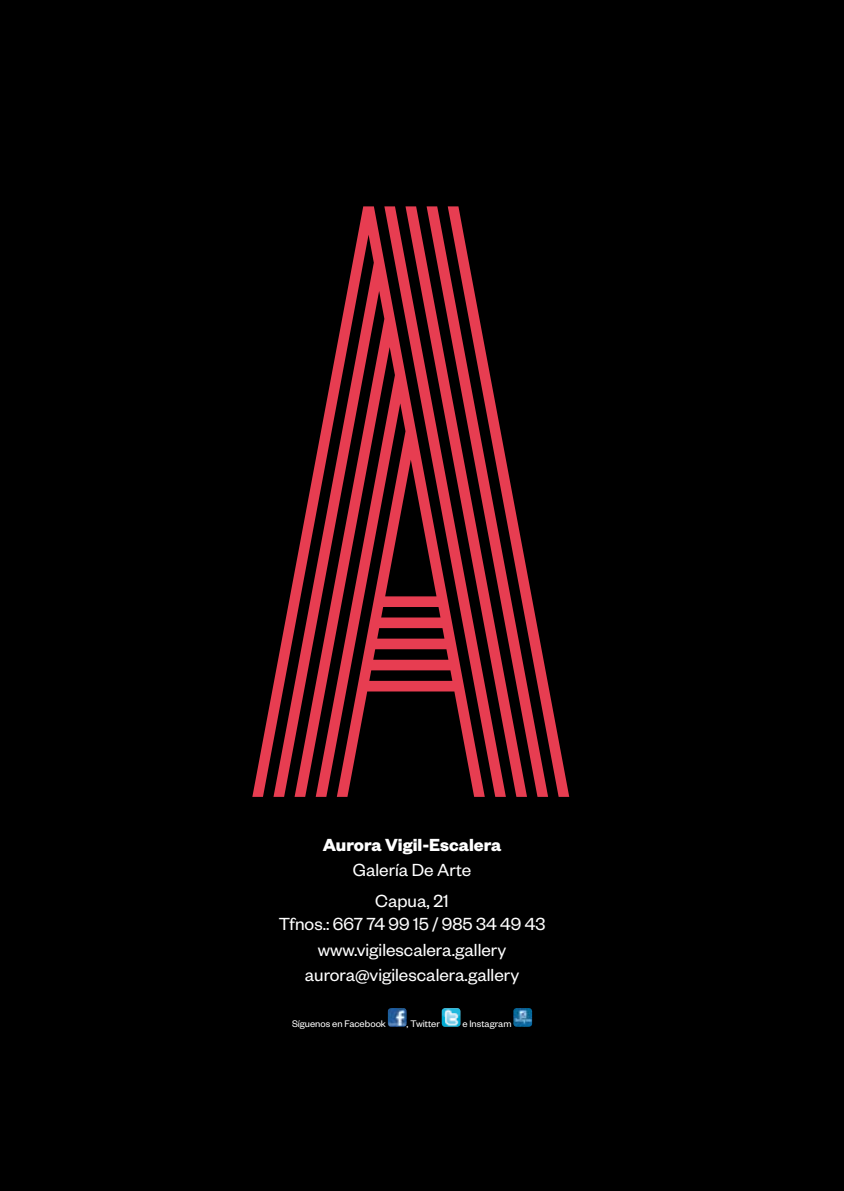
<style>
.page{position:relative;width:844px;height:1191px;background:#fff}
.page>*{position:absolute;margin:0;border:0;box-sizing:border-box;transform-origin:0 0}
.t1{font:19.25px/25.6px "Founders Grotesk";color:#fff;text-align:center}
.t2{font:700 19.25px "Founders Grotesk";color:#fff}
.t3{font:10.5px "Founders Grotesk";color:#fff}
</style>
<div class="page">
<div style="left:0;top:0;width:843px;height:1191px;background:#000"></div>
<svg style="left:548px;top:684px;width:21px;height:113px"></svg>
<svg style="left:527px;top:572px;width:21px;height:225px"></svg>
<svg style="left:505px;top:455px;width:22px;height:342px"></svg>
<svg style="left:484px;top:343px;width:21px;height:454px"></svg>
<svg style="left:252px;top:206px;width:232px;height:591px"></svg>
<img style="left:388px;top:1008px;width:18px;height:18px">
<img style="left:441px;top:1008px;width:19px;height:18px">
<img style="left:513px;top:1008px;width:19px;height:18px">
<p class="t2" style="left:323px;top:832px;width:180px">Aurora Vigil-Escalera</p>
<p class="t1" style="left:353px;top:854px;width:120px;line-height:30.6px">Galería De Arte<br>Capua, 21</p>
<p class="t1" style="left:279px;top:910px;width:268px">Tfnos.: 667 74 99 15 / 985 34 49 43 www.vigilescalera.gallery aurora@vigilescalera.gallery</p>
<p class="t3" style="left:292px;top:1017px;width:95px">Síguenos en Facebook</p>
<p class="t3" style="left:406px;top:1017px;width:35px">, Twitter</p>
<p class="t3" style="left:462px;top:1017px;width:51px">e Instagram</p>
</div>
